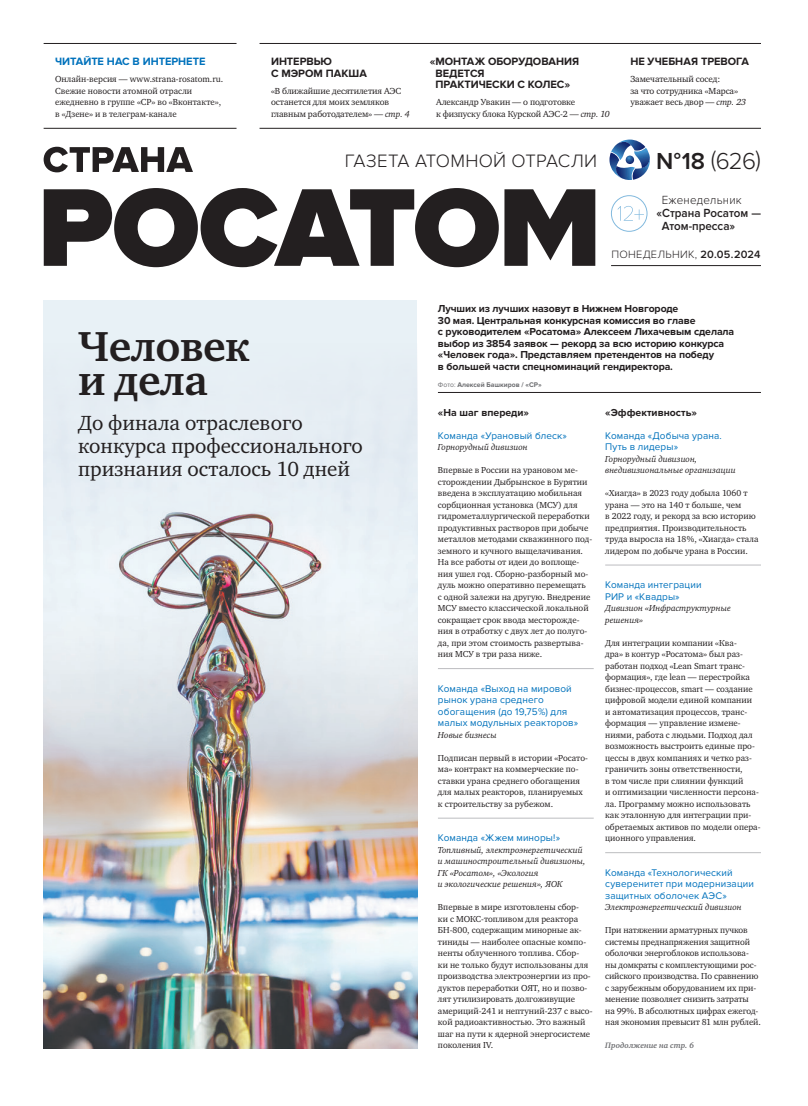
<style>
.page{position:relative;width:808px;height:1106px;background:#fff}
.page>*{position:absolute;margin:0;border:0;box-sizing:border-box;transform-origin:0 0}
.head_3_new{font:700 43px/34.5px "Charter ITC";letter-spacing:-.01em;color:#231f20}
.t1{font:300 24px "Proxima Nova";color:#231f20}
.head_1_new{font:21px/23px "Charter ITC";color:#231f20}
.t2{font:300 18.6px "Proxima Nova";letter-spacing:.01em;color:#231f20}
.t3{font:600 12.2px/13.2px "Proxima Nova";color:#231f20;scale:.95 1}
.t4{font:300 12.2px "Proxima Nova";letter-spacing:.02em;color:#231f20;scale:.95 1}
.t5{font:700 11px/11.5px "Proxima Nova";letter-spacing:-.005em;color:#231f20}
.t6{font:300 11px "Proxima Nova";letter-spacing:.025em;color:#231f20}
.t7{font:700 11px "Proxima Nova";letter-spacing:-.005em;color:#0072bc}
.lead_new{font:700 10.5px/11.5px "Proxima Nova";letter-spacing:-.01em;color:#231f20}
.podzag_new{font:700 10.5px "Proxima Nova";color:#231f20}
.podzag_new-2{font:10px/11.5px "Proxima Nova";letter-spacing:.01em;color:#0072bc}
.t8{font:9px/11.5px "Charter ITC";letter-spacing:-.01em;color:#231f20}
.short-news_new_0{font:8.9px/11.5px "Charter ITC";color:#231f20}
.text-main_new_0{font:8.9px/11.5px "Charter ITC";color:#231f20}
.text-main_new{font:italic 8.9px/11.5px "Charter ITC";color:#231f20}
.continue{font:italic 700 8px "Charter ITC";color:#6c6d70}
.text_photo{font:700 7px "Proxima Nova";color:#6c6d70}
.s1{font-style:italic}
.s2{font-weight:600}
.s3{font-weight:400}
</style>
<div class="page">
<hr style="left:44px;top:43px;width:193px;height:1px;background:#231f20">
<hr style="left:260px;top:43px;width:501px;height:1px;background:#231f20">
<hr style="left:44px;top:128px;width:193px;height:1px;background:#231f20">
<hr style="left:260px;top:128px;width:501px;height:1px;background:#231f20">
<svg style="left:609px;top:139px;width:41px;height:41px"></svg>
<svg style="left:44px;top:147px;width:149px;height:25px"></svg>
<svg style="left:44px;top:188px;width:551px;height:79px;fill:#231f20"></svg>
<div style="left:611px;top:195px;width:36px;height:36px;border:1px solid #0072bc;border-radius:50%"></div>
<svg style="left:617px;top:206px;width:27px;height:15px"></svg>
<hr style="left:611px;top:265px;width:150px;height:1px;background:#231f20">
<hr style="left:438px;top:668px;width:156px;height:1px;background:#bcbdc0">
<hr style="left:438px;top:818px;width:156px;height:1px;background:#bcbdc0">
<hr style="left:605px;top:565px;width:156px;height:1px;background:#bcbdc0">
<hr style="left:605px;top:852px;width:156px;height:1px;background:#bcbdc0">
<hr style="left:438px;top:392px;width:323px;height:1px;background:#231f20">
<div style="left:44px;top:300px;width:373px;height:748px;background:#e8f1f6"></div>
<img style="left:44px;top:512px;width:373px;height:536px">
<p class="t7" style="left:55px;top:55px;width:152px">ЧИТАЙТЕ НАС В ИНТЕРНЕТЕ</p>
<p class="t8" style="left:55px;top:73px;width:170px">Онлайн-версия — www.strana-rosatom.ru.<br>Свежие новости атомной отрасли ежедневно в группе «СР» во «Вконтакте», в «Дзене» и в телеграм-канале</p>
<p class="t5" style="left:271px;top:56px;width:97px">ИНТЕРВЬЮ<br>С МЭРОМ ПАКША</p>
<p class="t5" style="left:435px;top:56px;width:145px;text-indent:-6px">«МОНТАЖ ОБОРУДОВАНИЯ<br>ВЕДЕТСЯ<br>ПРАКТИЧЕСКИ С КОЛЕС»</p>
<p class="t5" style="left:630px;top:56px;width:120px">НЕ УЧЕБНАЯ ТРЕВОГА</p>
<p class="t8" style="left:630px;top:73px;width:117px">Замечательный сосед:<br>за что сотрудника «Марса» уважает весь двор — <span class="s1">стр. 23</span></p>
<p class="t8" style="left:271px;top:85px;width:140px">«В ближайшие десятилетия АЭС останется для моих земляков главным работодателем» — <span class="s1">стр. 4</span></p>
<p class="t8" style="left:436px;top:96px;width:175px">Александр Увакин — о подготовке<br>к физпуску блока Курской АЭС‑2 — <span class="s1">стр. 10</span></p>
<p class="t2" style="left:345px;top:150px;width:254px">ГАЗЕТА АТОМНОЙ ОТРАСЛИ</p>
<p class="t1" style="left:656px;top:147px;width:106px"><span class="s2">N° 18</span> (626)</p>
<p class="t4" style="left:662px;top:193px;width:86px">Еженедельник</p>
<p class="t3" style="left:662px;top:207px;width:106px;text-indent:-5px">«Страна Росатом —<br>Атом-пресса»</p>
<p class="t6" style="left:612px;top:248px;width:150px">ПОНЕДЕЛЬНИК, <span class="s2">20.05.2024</span></p>
<p class="head_3_new" style="left:78px;top:329px;width:173px">Человек и дела</p>
<p class="head_1_new" style="left:78px;top:411px;width:286px">До финала отраслевого конкурса профессионального признания осталось 10 дней</p>
<p class="lead_new" style="left:438px;top:303px;width:298px">Лучших из лучших назовут в Нижнем Новгороде<br>30 мая. Центральная конкурсная комиссия во главе<br>с руководителем «Росатома» Алексеем Лихачевым сделала выбор из 3854 заявок — рекорд за всю историю конкурса «Человек года». Представляем претендентов на победу<br>в большей части спецноминаций гендиректора.</p>
<p class="text_photo" style="left:438px;top:380px;width:105px"><span class="s3">Фото:</span> Алексей Башкиров / «СР»</p>
<p class="podzag_new" style="left:438px;top:406px;width:93px">«На шаг впереди»</p>
<p class="podzag_new-2" style="left:438px;top:430px;width:130px">Команда «Урановый блеск»</p>
<p class="text-main_new" style="left:438px;top:441px;width:91px">Горнорудный дивизион</p>
<p class="short-news_new_0" style="left:438px;top:464px;width:156px">Впервые в России на урановом ме‑ сторождении Дыбрынское в Бурятии введена в эксплуатацию мобильная сорбционная установка (МСУ) для гидрометаллургической переработки продуктивных растворов при добыче металлов методами скважинного под‑ земного и кучного выщелачивания.<br>На все работы от идеи до воплоще‑ ния ушел год. Сборно--разборный мо‑ дуль можно оперативно перемещать<br>с одной залежи на другую. Внедрение МСУ вместо классической локальной сокращает срок ввода месторожде‑ ния в отработку с двух лет до полуго‑ да, при этом стоимость развертыва‑ ния МСУ в три раза ниже.</p>
<p class="podzag_new-2" style="left:438px;top:683px;width:142px">Команда «Выход на мировой рынок урана среднего обогащения (до 19,75%) для малых модульных реакторов»</p>
<p class="text-main_new" style="left:438px;top:729px;width:60px">Новые бизнесы</p>
<p class="short-news_new_0" style="left:438px;top:752px;width:152px">Подписан первый в истории «Росато‑ ма» контракт на коммерческие по‑ ставки урана среднего обогащения для малых реакторов, планируемых к строительству за рубежом.</p>
<p class="podzag_new-2" style="left:438px;top:832px;width:124px">Команда «Жжем миноры!»</p>
<p class="text-main_new" style="left:438px;top:844px;width:149px">Топливный, электроэнергетический и машиностроительный дивизионы,<br>ГК «Росатом», «Экология<br>и экологические решения», ЯОК</p>
<p class="text-main_new_0" style="left:438px;top:901px;width:156px">Впервые в мире изготовлены сбор‑<br>ки с МОКС-топливом для реактора<br>БН‑800, содержащим минорные ак‑ тиниды — наиболее опасные компо‑ ненты облученного топлива. Сбор‑<br>ки не только будут использованы для производства электроэнергии из про‑ дуктов переработки ОЯТ, но и позво‑ лят утилизировать долгоживущие америций‑241 и нептуний‑237 с высо‑ кой радиоактивностью. Это важный шаг на пути к ядерной энергосистеме поколения IV.</p>
<p class="podzag_new" style="left:605px;top:406px;width:93px">«Эффективность»</p>
<p class="podzag_new-2" style="left:605px;top:430px;width:118px">Команда «Добыча урана.<br>Путь в лидеры»</p>
<p class="text-main_new" style="left:605px;top:453px;width:132px">Горнорудный дивизион, внедивизиональные организации</p>
<p class="short-news_new_0" style="left:605px;top:487px;width:155px">«Хиагда» в 2023 году добыла 1060 т урана — это на 140 т больше, чем<br>в 2022 году, и рекорд за всю историю предприятия. Производительность труда выросла на 18%, «Хиагда» стала лидером по добыче урана в России.</p>
<p class="podzag_new-2" style="left:605px;top:579px;width:98px">Команда интеграции<br>РИР и «Квадры»</p>
<p class="text-main_new" style="left:605px;top:602px;width:127px">Дивизион «Инфраструктурные решения»</p>
<p class="short-news_new_0" style="left:605px;top:637px;width:157px">Для интеграции компании «Ква‑<br>дра» в контур «Росатома» был раз‑ работан подход «Lean Smart транс‑ формация», где lean — перестройка бизнес--процессов, smart — создание цифровой модели единой компании<br>и автоматизация процессов, транс‑ формация — управление измене‑ ниями, работа с людьми. Подход дал возможность выстроить единые про‑ цессы в двух компаниях и четко раз‑ граничить зоны ответственности,<br>в том числе при слиянии функций<br>и оптимизации численности персона‑ ла. Программу можно использовать как эталонную для интеграции при‑ обретаемых активов по модели опера‑ ционного управления.</p>
<p class="podzag_new-2" style="left:605px;top:867px;width:150px">Команда «Технологический суверенитет при модернизации защитных оболочек АЭС»</p>
<p class="text-main_new" style="left:605px;top:901px;width:138px">Электроэнергетический дивизион</p>
<p class="text-main_new_0" style="left:605px;top:924px;width:157px">При натяжении арматурных пучков системы преднапряжения защитной оболочки энергоблоков использова‑ ны домкраты с комплектующими рос‑ сийского производства. По сравнению с зарубежным оборудованием их при‑ менение позволяет снизить затраты<br>на 99%. В абсолютных цифрах ежегод‑ ная экономия превысит 81 млн рублей.</p>
<p class="continue" style="left:605px;top:1040px;width:90px">Продолжение на стр. 6</p>
</div>
